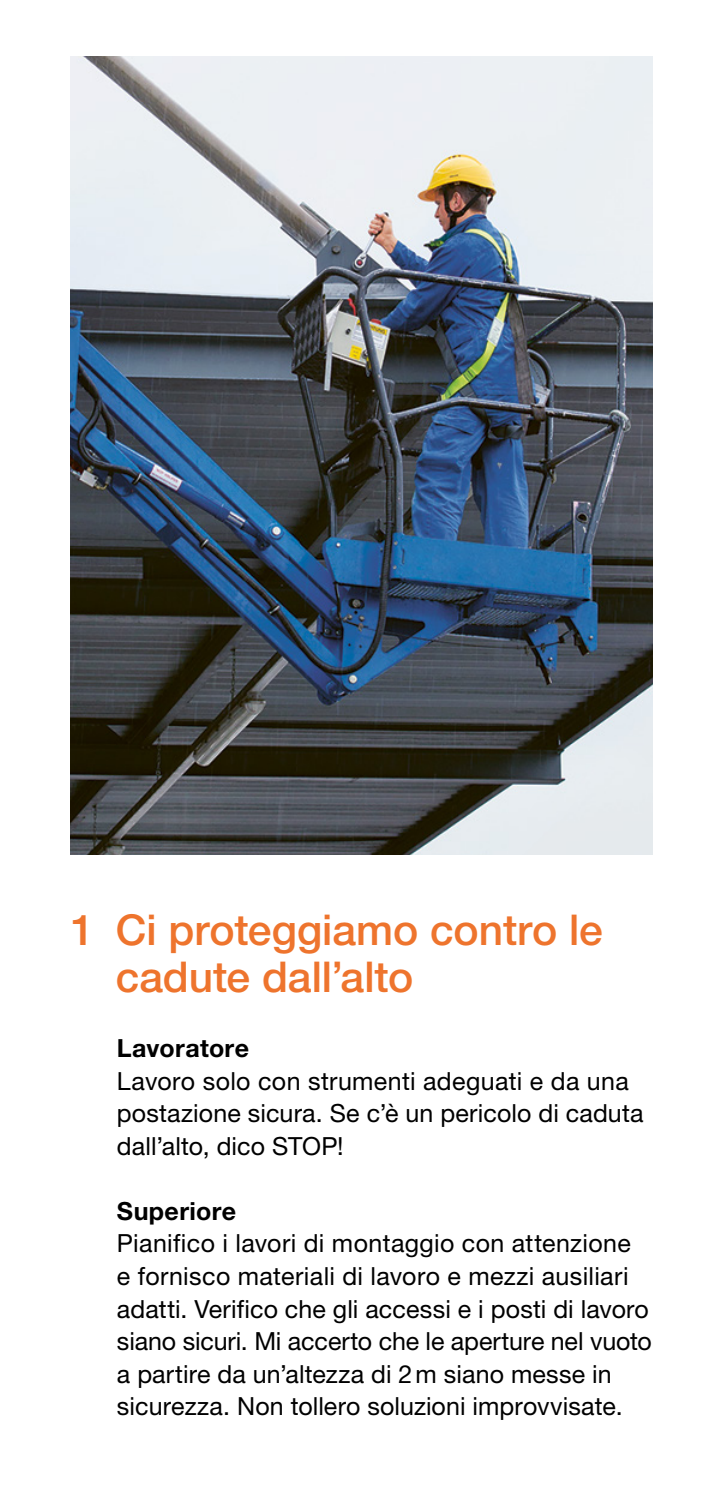
<style>
.page{position:relative;width:723px;height:1489px;background:#fff}
.page>*{position:absolute;margin:0;border:0;box-sizing:border-box;transform-origin:0 0}
.t1{font:500 42.5px/47.5px "Helvetica Neue LT Std";color:#ee742d}
.t2{font:25px/32.5px "Helvetica Neue LT Std";letter-spacing:.005em;color:#000}
.t3{font:700 25px "Helvetica Neue LT Std";letter-spacing:.015em;color:#000}
</style>
<div class="page">
<img style="left:71px;top:57px;width:581px;height:797px">
<h1 class="t1" style="left:116px;top:905px;width:488px;text-indent:-45px">1 Ci proteggiamo contro le cadute dall’alto</h1>
<p class="t3" style="left:117px;top:1032px;width:134px">Lavoratore</p>
<p class="t2" style="left:117px;top:1064px;width:528px">Lavoro solo con strumenti adeguati e da una postazione sicura. Se c’è un pericolo di caduta dall’alto, dico STOP!</p>
<p class="t3" style="left:117px;top:1195px;width:121px">Superiore</p>
<p class="t2" style="left:117px;top:1226px;width:536px">Pianifico i lavori di montaggio con attenzione<br>e fornisco materiali di lavoro e mezzi ausiliari adatti. Verifico che gli accessi e i posti di lavoro siano sicuri. Mi accerto che le aperture nel vuoto a partire da un’altezza di 2m siano messe in sicurezza. Non tollero soluzioni improvvisate.</p>
</div>
